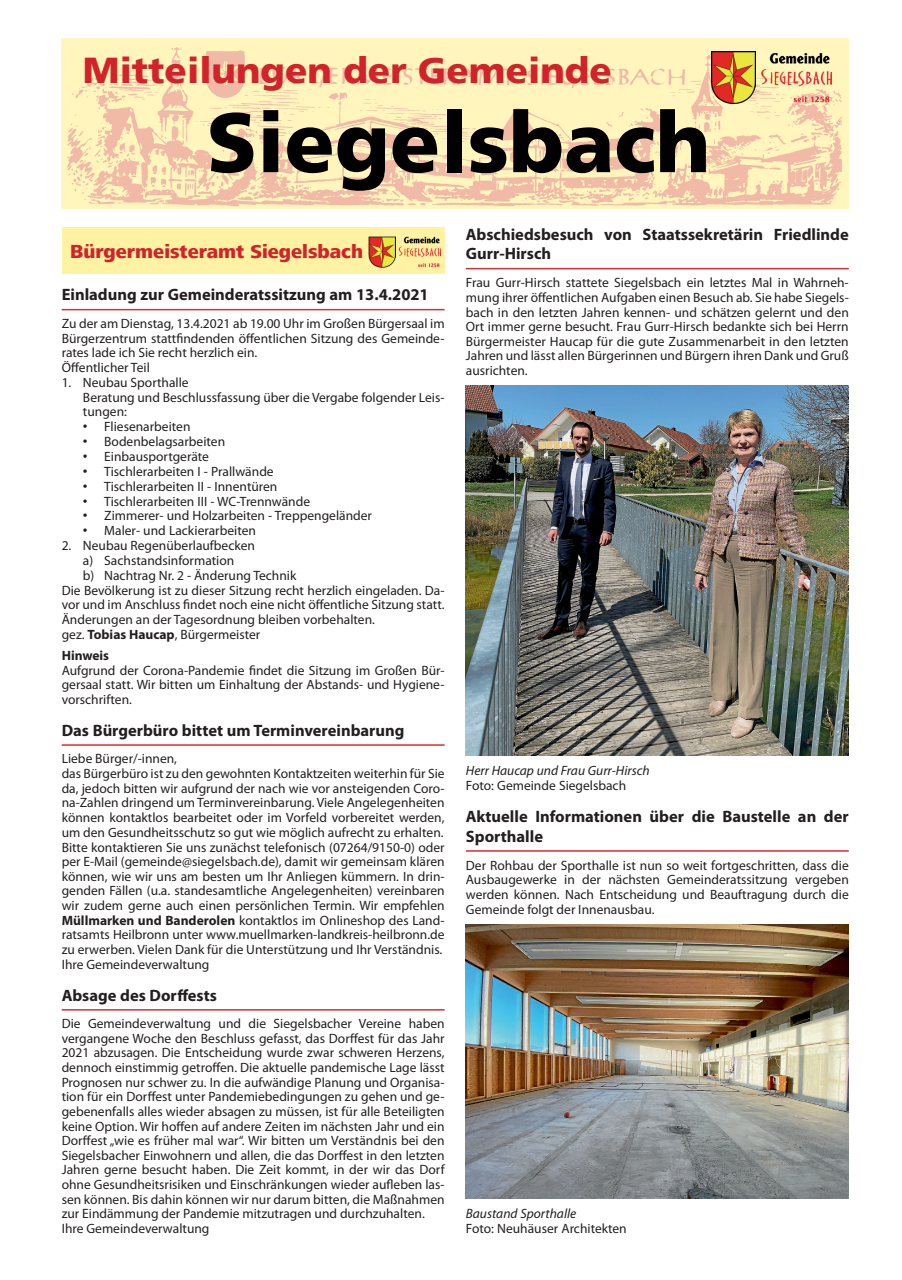
<style>
.page{position:relative;width:902px;height:1280px;background:#fff}
.page>*{position:absolute;margin:0;border:0;box-sizing:border-box;transform-origin:0 0}
.t1{font:900 84px "Frutiger LT";color:#000}
.t2{font:900 36px "Frutiger LT";color:#d1232a}
.t3{font:800 19.5px "Frutiger Next LT";color:#d1232a}
.t4{font:700 16.5px/19.5px "Myriad Pro";color:#231f20}
.t5{font:13.5px/14.7px "Myriad Pro";color:#231f20}
.t6{font:italic 13.5px "Myriad Pro";color:#231f20}
.t7{font:700 13.5px "Myriad Pro";color:#231f20}
.s1{font-family:"Arial"}
.s2{font-weight:700}
</style>
<div class="page">
<hr style="left:901px;top:0;width:1px;height:60px;background:#fff2a2">
<img style="left:62px;top:41px;width:786px;height:167px">
<img style="left:711px;top:52px;width:44px;height:51px">
<img style="left:760px;top:52px;width:71px;height:51px">
<hr style="left:62px;top:309px;width:382px;height:1px;background:#d72e32">
<hr style="left:62px;top:744px;width:382px;height:2px;background:#d72e32">
<hr style="left:62px;top:1009px;width:382px;height:1px;background:#d72e32">
<div style="left:62px;top:227px;width:382px;height:47px;background:#fff2a2"></div>
<img style="left:369px;top:236px;width:26px;height:31px">
<img style="left:398px;top:237px;width:42px;height:30px">
<hr style="left:466px;top:268px;width:382px;height:1px;background:#d72e32">
<hr style="left:466px;top:850px;width:382px;height:2px;background:#d72e32">
<img style="left:466px;top:386px;width:382px;height:369px">
<img style="left:466px;top:924px;width:382px;height:274px">
<h2 class="t2" style="left:83px;top:49px;width:530px">Mitteilungen der Gemeinde</h2>
<h1 class="t1" style="left:207px;top:92px;width:505px">Siegelsbach</h1>
<h3 class="t3" style="left:70px;top:240px;width:294px">Bürgermeisteramt Siegelsbach</h3>
<p class="t4" style="left:62px;top:285px;width:368px">Einladung zur Gemeinderatssitzung am 13.4.2021</p>
<p class="t5" style="left:62px;top:316px;width:384px">Zu der am Dienstag, 13.4.2021 ab 19.00 Uhr im Großen Bürgersaal im Bürgerzentrum stattfindenden öffentlichen Sitzung des Gemeinde&shy;rates lade ich Sie recht herzlich ein.<br>Öffentlicher Teil</p>
<p class="t5" style="left:83px;top:375px;width:363px;text-indent:-21px">1. Neubau Sporthalle<br>Beratung und Beschlussfassung über die Vergabe folgender Leis&shy;tungen:</p>
<p class="t5" style="left:83px;top:419px;width:109px"><span class="s1">•</span> Fliesenarbeiten</p>
<p class="t5" style="left:83px;top:434px;width:144px"><span class="s1">•</span> Bodenbelagsarbeiten</p>
<p class="t5" style="left:83px;top:449px;width:128px"><span class="s1">•</span> Einbausportgeräte</p>
<p class="t5" style="left:83px;top:464px;width:192px"><span class="s1">•</span> Tischlerarbeiten I - Prallwände</p>
<p class="t5" style="left:83px;top:479px;width:196px"><span class="s1">•</span> Tischlerarbeiten II - Innentüren</p>
<p class="t5" style="left:83px;top:493px;width:229px"><span class="s1">•</span> Tischlerarbeiten III - WC-Trennwände</p>
<p class="t5" style="left:83px;top:508px;width:290px"><span class="s1">•</span> Zimmerer- und Holzarbeiten - Treppengeländer</p>
<p class="t5" style="left:83px;top:523px;width:174px"><span class="s1">•</span> Maler- und Lackierarbeiten</p>
<p class="t5" style="left:62px;top:538px;width:195px">2. Neubau Regenüberlaufbecken</p>
<p class="t5" style="left:83px;top:553px;width:153px">a) Sachstandsinformation</p>
<p class="t5" style="left:83px;top:568px;width:215px">b) Nachtrag Nr. 2 - Änderung Technik</p>
<p class="t5" style="left:62px;top:582px;width:384px">Die Bevölkerung ist zu dieser Sitzung recht herzlich eingeladen. Da-</p>
<p class="t5" style="left:62px;top:597px;width:384px">vor und im Anschluss findet noch eine nicht öffentliche Sitzung statt.</p>
<p class="t5" style="left:62px;top:612px;width:315px">Änderungen an der Tagesordnung bleiben vorbehalten.</p>
<p class="t5" style="left:62px;top:627px;width:200px">gez. <span class="s2">Tobias Haucap</span>, Bürgermeister</p>
<p class="t7" style="left:62px;top:646px;width:49px">Hinweis</p>
<p class="t5" style="left:62px;top:663px;width:384px;text-align:justify">Aufgrund der Corona-Pandemie findet die Sitzung im Großen Bür&shy;gersaal statt. Wir bitten um Einhaltung der Abstands- und Hygiene&shy;vorschriften.</p>
<p class="t4" style="left:62px;top:720px;width:344px">Das Bürgerbüro bittet um Terminvereinbarung</p>
<p class="t5" style="left:62px;top:751px;width:384px">Liebe Bürger/-innen,<br>das Bürgerbüro ist zu den gewohnten Kontaktzeiten weiterhin für Sie da, jedoch bitten wir aufgrund der nach wie vor ansteigenden Coro&shy;na-Zahlen dringend um Terminvereinbarung. Viele Angelegenheiten können kontaktlos bearbeitet oder im Vorfeld vorbereitet werden, um den Gesundheitsschutz so gut wie möglich aufrecht zu erhalten.<br>Bitte kontaktieren Sie uns zunächst telefonisch (07264/9150-0) oder per E-Mail (gemeinde@siegelsbach.de), damit wir gemeinsam klären können, wie wir uns am besten um Ihr Anliegen kümmern. In drin&shy;genden Fällen (u.a. standesamtliche Angelegenheiten) vereinbaren wir zudem gerne auch einen persönlichen Termin. Wir empfehlen <span class="s2">Müllmarken und Banderolen</span> kontaktlos im Onlineshop des Land&shy;ratsamts Heilbronn unter www.muellmarken-landkreis-heilbronn.de zu erwerben. Vielen Dank für die Unterstützung und Ihr Verständnis.<br>Ihre Gemeindeverwaltung</p>
<p class="t4" style="left:62px;top:985px;width:157px">Absage des Dorffests</p>
<p class="t5" style="left:62px;top:1016px;width:384px">Die Gemeindeverwaltung und die Siegelsbacher Vereine haben vergangene Woche den Beschluss gefasst, das Dorffest für das Jahr 2021 abzusagen. Die Entscheidung wurde zwar schweren Herzens, dennoch einstimmig getroffen. Die aktuelle pandemische Lage lässt Prognosen nur schwer zu. In die aufwändige Planung und Organisa&shy;tion für ein Dorffest unter Pandemiebedingungen zu gehen und ge&shy;gebenenfalls alles wieder absagen zu müssen, ist für alle Beteiligten keine Option. Wir hoffen auf andere Zeiten im nächsten Jahr und ein Dorffest „wie es früher mal war“. Wir bitten um Verständnis bei den Siegelsbacher Einwohnern und allen, die das Dorffest in den letzten Jahren gerne besucht haben. Die Zeit kommt, in der wir das Dorf ohne Gesundheitsrisiken und Einschränkungen wieder aufleben las&shy;sen können. Bis dahin können wir nur darum bitten, die Maßnahmen zur Eindämmung der Pandemie mitzutragen und durchzuhalten.<br>Ihre Gemeindeverwaltung</p>
<p class="t4" style="left:466px;top:224px;width:384px">Abschiedsbesuch von Staatssekretärin Friedlinde<br>Gurr-Hirsch</p>
<p class="t5" style="left:466px;top:275px;width:384px;text-align:justify">Frau Gurr-Hirsch stattete Siegelsbach ein letztes Mal in Wahrneh&shy;mung ihrer öffentlichen Aufgaben einen Besuch ab. Sie habe Siegels&shy;bach in den letzten Jahren kennen- und schätzen gelernt und den Ort immer gerne besucht. Frau Gurr-Hirsch bedankte sich bei Herrn Bürgermeister Haucap für die gute Zusammenarbeit in den letzten Jahren und lässt allen Bürgerinnen und Bürgern ihren Dank und Gruß ausrichten.</p>
<p class="t6" style="left:466px;top:762px;width:185px">Herr Haucap und Frau Gurr-Hirsch</p>
<p class="t5" style="left:466px;top:778px;width:162px">Foto: Gemeinde Siegelsbach</p>
<p class="t4" style="left:466px;top:806px;width:384px">Aktuelle Informationen über die Baustelle an der<br>Sporthalle</p>
<p class="t5" style="left:466px;top:858px;width:384px;text-align:justify">Der Rohbau der Sporthalle ist nun so weit fortgeschritten, dass die Ausbaugewerke in der nächsten Gemeinderatssitzung vergeben werden können. Nach Entscheidung und Beauftragung durch die Gemeinde folgt der Innenausbau.</p>
<p class="t6" style="left:466px;top:1205px;width:112px">Baustand Sporthalle</p>
<p class="t5" style="left:466px;top:1221px;width:162px">Foto: Neuhäuser Architekten</p>
</div>
